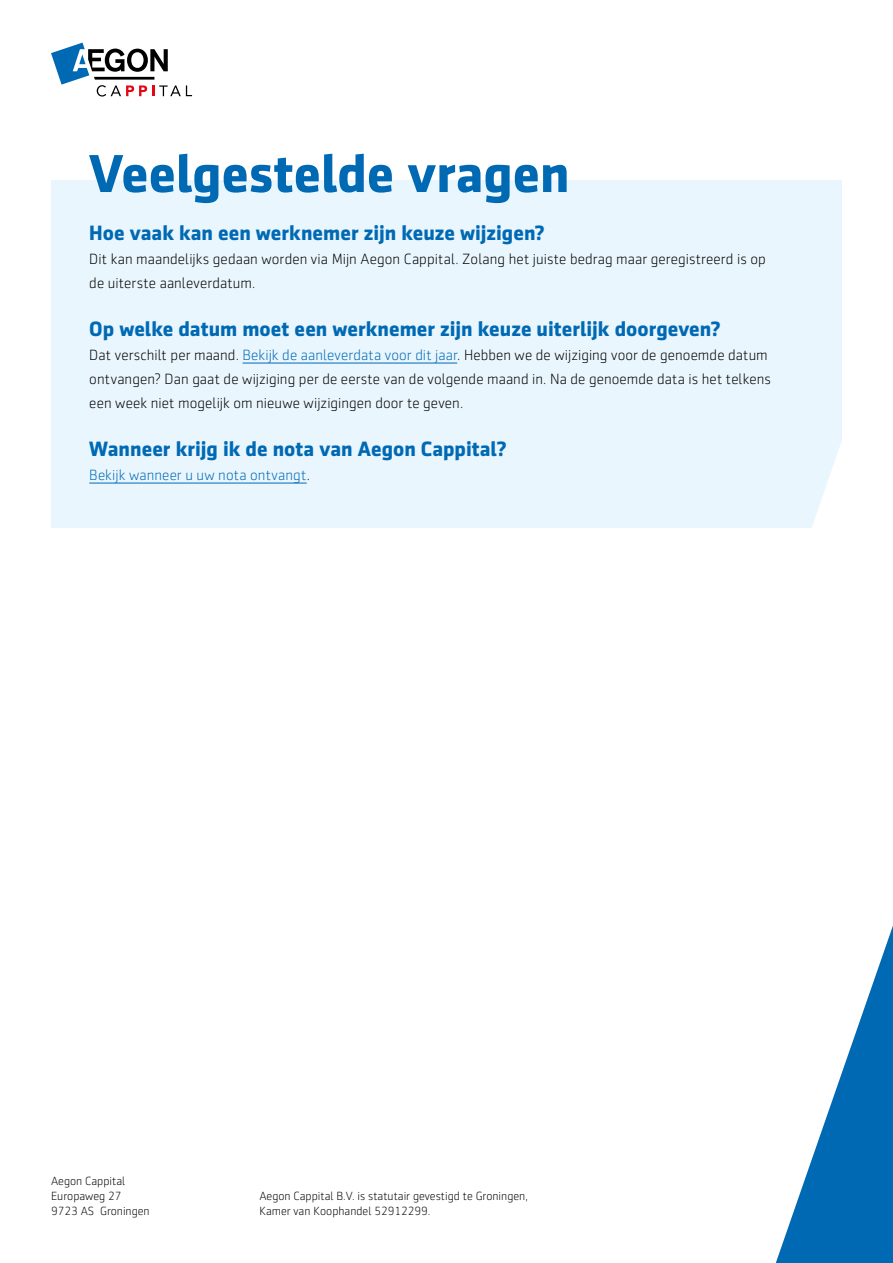
<style>
.page{position:relative;width:893px;height:1263px;background:#fff}
.page>*{position:absolute;margin:0;border:0;box-sizing:border-box;transform-origin:0 0}
.Heading{font:700 54px "Sentico Sans DT";color:#0069b4}
.BODY_kopje_niveau_1{font:700 21px "Sentico Sans DT";color:#0069b4}
.BODY_platte_tekst{font:300 15px/24px "Sentico Sans DT";letter-spacing:.005em;color:#000}
.BODY_platte_tekst-2{font:300 15px "Sentico Sans DT";letter-spacing:.01em;color:#0069b4}
.t1{font:300 12px/15px "Sentico Sans DT";color:#000}
.s1{color:#0069b4}
.s2{color:#000}
</style>
<div class="page">
<svg style="left:775px;top:925px;width:118px;height:338px"></svg>
<svg style="left:51px;top:43px;width:141px;height:54px"></svg>
<div style="left:51px;top:181px;width:791px;height:347px;background:#e9f6fe"></div>
<hr style="left:243px;top:363px;width:214px;height:1px;background:#0069b4">
<hr style="left:89px;top:483px;width:218px;height:1px;background:#0069b4">
<svg style="left:812px;top:441px;width:30px;height:87px"></svg>
<p class="Heading" style="left:89px;top:142px;width:482px">Veelgestelde vragen</p>
<p class="BODY_kopje_niveau_1" style="left:89px;top:221px;width:457px">Hoe vaak kan een werknemer zijn keuze wijzigen?</p>
<p class="BODY_platte_tekst" style="left:89px;top:247px;width:678px">Dit kan maandelijks gedaan worden via Mijn Aegon Cappital. Zolang het juiste bedrag maar geregistreerd is op de uiterste aanleverdatum.</p>
<p class="BODY_kopje_niveau_1" style="left:89px;top:317px;width:633px">Op welke datum moet een werknemer zijn keuze uiterlijk doorgeven?</p>
<p class="BODY_platte_tekst" style="left:89px;top:343px;width:683px">Dat verschilt per maand. <span class="s1">Bekijk de aanleverdata voor dit jaar</span>. Hebben we de wijziging voor de genoemde datum ontvangen? Dan gaat de wijziging per de eerste van de volgende maand in. Na de genoemde data is het telkens een week niet mogelijk om nieuwe wijzigingen door te geven.</p>
<p class="BODY_kopje_niveau_1" style="left:89px;top:437px;width:419px">Wanneer krijg ik de nota van Aegon Cappital?</p>
<p class="BODY_platte_tekst-2" style="left:89px;top:467px;width:222px">Bekijk wanneer u uw nota ontvangt<span class="s2">.</span></p>
<p class="t1" style="left:51px;top:1173px;width:100px">Aegon Cappital<br>Europaweg 27<br>9723 AS Groningen</p>
<p class="t1" style="left:259px;top:1188px;width:270px">Aegon Cappital B.V. is statutair gevestigd te Groningen,<br>Kamer van Koophandel 52912299.</p>
</div>
